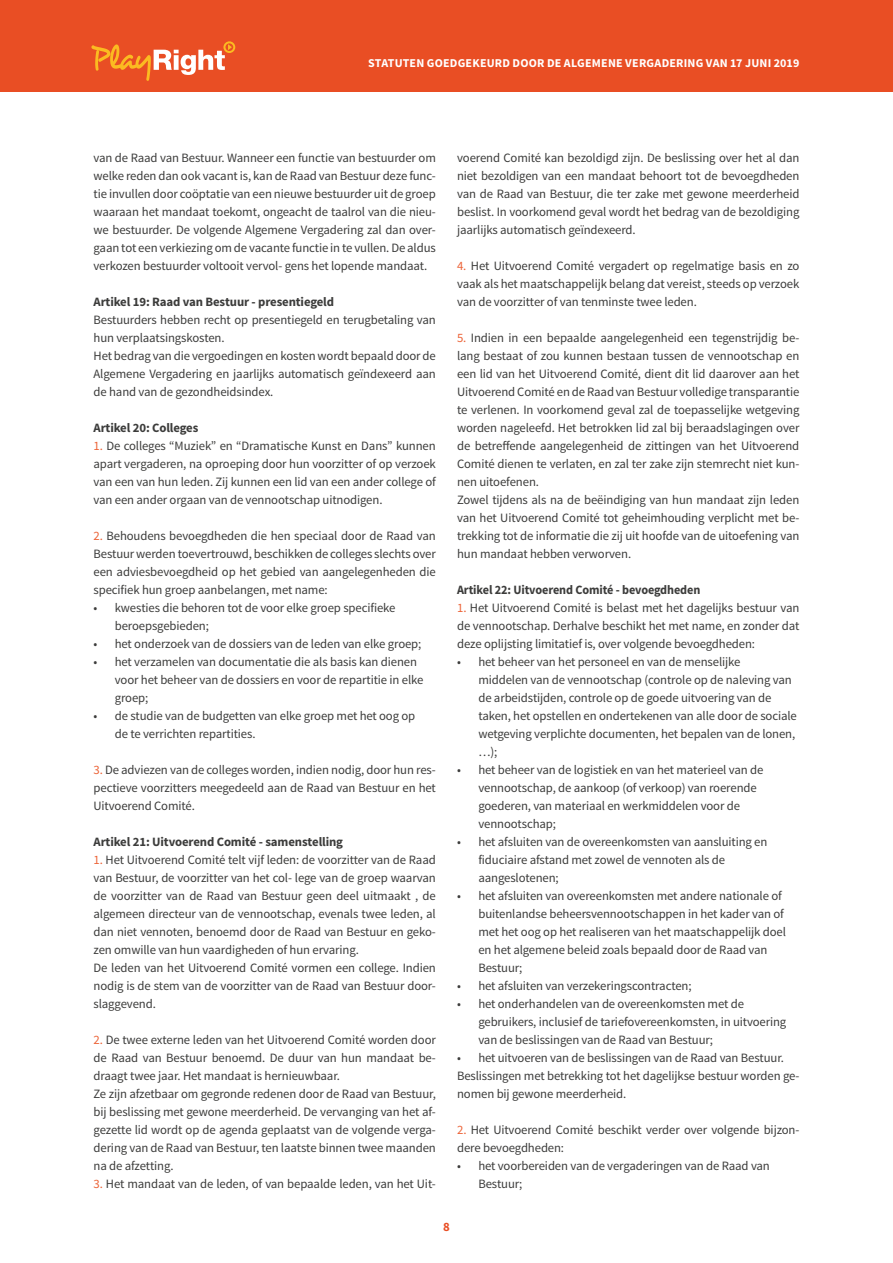
<style>
.page{position:relative;width:893px;height:1263px;background:#fff}
.page>*{position:absolute;margin:0;border:0;box-sizing:border-box;transform-origin:0 0}
.t1{font:12.75px/18px "Source Sans Pro";letter-spacing:-.01em;color:#3c3c3b}
.t2{font:700 12.75px "Source Sans Pro";letter-spacing:-.01em;color:#3c3c3b}
.t3{font:700 12.75px "Source Sans Pro";letter-spacing:-.01em;color:#3c3c3b;scale:.96 1}
.t4{font:700 12.75px "Source Sans Pro";color:#e94e24}
.t5{font:700 12px "Source Sans Pro";letter-spacing:.015em;color:#fff}
.s1{color:#ec6337}
</style>
<div class="page">
<div style="left:0;top:0;width:893px;height:92px;background:#e94e24"></div>
<svg style="left:91px;top:41px;width:144px;height:40px"></svg>
<p class="t5" style="left:368px;top:55px;width:433px">STATUTEN GOEDGEKEURD DOOR DE ALGEMENE VERGADERING VAN 17 JUNI 2019</p>
<p class="t1" style="left:94px;top:149px;width:344px;text-align:justify">van de Raad van Bestuur. Wanneer een functie van bestuurder om welke reden dan ook vacant is, kan de Raad van Bestuur deze func&shy;tie invullen door coöptatie van een nieuwe bestuurder uit de groep waaraan het mandaat toekomt, ongeacht de taalrol van die nieu&shy;we bestuurder. De volgende Algemene Vergadering zal dan over&shy;gaan tot een verkiezing om de vacante functie in te vullen. De aldus verkozen bestuurder voltooit vervol- gens het lopende mandaat.</p>
<p class="t2" style="left:94px;top:294px;width:242px">Artikel 19: Raad van Bestuur - presentiegeld</p>
<p class="t1" style="left:94px;top:311px;width:344px">Bestuurders hebben recht op presentiegeld en terugbetaling van hun verplaatsingskosten.<br>Het bedrag van die vergoedingen en kosten wordt bepaald door de Algemene Vergadering en jaarlijks automatisch geïndexeerd aan de hand van de gezondheidsindex.</p>
<p class="t2" style="left:94px;top:420px;width:106px">Artikel 20: Colleges</p>
<p class="t1" style="left:94px;top:437px;width:344px;text-align:justify"><span class="s1">1.</span> De colleges “Muziek” en “Dramatische Kunst en Dans” kunnen apart vergaderen, na oproeping door hun voorzitter of op verzoek van een van hun leden. Zij kunnen een lid van een ander college of van een ander orgaan van de vennootschap uitnodigen.</p>
<p class="t1" style="left:94px;top:527px;width:344px;text-align:justify"><span class="s1">2.</span> Behoudens bevoegdheden die hen speciaal door de Raad van Bestuur werden toevertrouwd, beschikken de colleges slechts over een adviesbevoegdheid op het gebied van aangelegenheden die specifiek hun groep aanbelangen, met name:</p>
<p class="t1" style="left:115px;top:599px;width:282px;text-indent:-21px">• kwesties die behoren tot de voor elke groep specifieke beroepsgebieden;</p>
<p class="t1" style="left:94px;top:635px;width:329px">• het onderzoek van de dossiers van de leden van elke groep;</p>
<p class="t1" style="left:115px;top:653px;width:310px;text-indent:-21px">• het verzamelen van documentatie die als basis kan dienen voor het beheer van de dossiers en voor de repartitie in elke groep;</p>
<p class="t1" style="left:115px;top:707px;width:302px;text-indent:-21px">• de studie van de budgetten van elke groep met het oog op de te verrichten repartities.</p>
<p class="t1" style="left:94px;top:761px;width:344px;text-align:justify"><span class="s1">3.</span> De adviezen van de colleges worden, indien nodig, door hun res&shy;pectieve voorzitters meegedeeld aan de Raad van Bestuur en het Uitvoerend Comité.</p>
<p class="t2" style="left:94px;top:834px;width:251px">Artikel 21: Uitvoerend Comité - samenstelling</p>
<p class="t1" style="left:94px;top:851px;width:344px"><span class="s1">1.</span> Het Uitvoerend Comité telt vijf leden: de voorzitter van de Raad van Bestuur, de voorzitter van het col- lege van de groep waarvan de voorzitter van de Raad van Bestuur geen deel uitmaakt , de algemeen directeur van de vennootschap, evenals twee leden, al dan niet vennoten, benoemd door de Raad van Bestuur en geko&shy;zen omwille van hun vaardigheden of hun ervaring.<br>De leden van het Uitvoerend Comité vormen een college. Indien nodig is de stem van de voorzitter van de Raad van Bestuur door&shy;slaggevend.</p>
<p class="t1" style="left:94px;top:1031px;width:344px"><span class="s1">2.</span> De twee externe leden van het Uitvoerend Comité worden door de Raad van Bestuur benoemd. De duur van hun mandaat be&shy;draagt twee jaar. Het mandaat is hernieuwbaar.<br>Ze zijn afzetbaar om gegronde redenen door de Raad van Bestuur, bij beslissing met gewone meerderheid. De vervanging van het af&shy;gezette lid wordt op de agenda geplaatst van de volgende verga&shy;dering van de Raad van Bestuur, ten laatste binnen twee maanden na de afzetting.</p>
<p class="t1" style="left:94px;top:1175px;width:344px"><span class="s1">3.</span> Het mandaat van de leden, of van bepaalde leden, van het Uit-</p>
<p class="t1" style="left:457px;top:149px;width:344px;text-align:justify">voerend Comité kan bezoldigd zijn. De beslissing over het al dan niet bezoldigen van een mandaat behoort tot de bevoegdheden van de Raad van Bestuur, die ter zake met gewone meerderheid beslist. In voorkomend geval wordt het bedrag van de bezoldiging jaarlijks automatisch geïndexeerd.</p>
<p class="t1" style="left:457px;top:257px;width:344px;text-align:justify"><span class="s1">4.</span> Het Uitvoerend Comité vergadert op regelmatige basis en zo vaak als het maatschappelijk belang dat vereist, steeds op verzoek van de voorzitter of van tenminste twee leden.</p>
<p class="t1" style="left:457px;top:329px;width:344px"><span class="s1">5.</span> Indien in een bepaalde aangelegenheid een tegenstrijdig be&shy;lang bestaat of zou kunnen bestaan tussen de vennootschap en een lid van het Uitvoerend Comité, dient dit lid daarover aan het Uitvoerend Comité en de Raad van Bestuur volledige transparantie te verlenen. In voorkomend geval zal de toepasselijke wetgeving worden nageleefd. Het betrokken lid zal bij beraadslagingen over de betreffende aangelegenheid de zittingen van het Uitvoerend Comité dienen te verlaten, en zal ter zake zijn stemrecht niet kun&shy;nen uitoefenen.<br>Zowel tijdens als na de beëindiging van hun mandaat zijn leden van het Uitvoerend Comité tot geheimhouding verplicht met be&shy;trekking tot de informatie die zij uit hoofde van de uitoefening van hun mandaat hebben verworven.</p>
<p class="t3" style="left:457px;top:582px;width:255px">Artikel 22: Uitvoerend Comité - bevoegdheden</p>
<p class="t1" style="left:457px;top:599px;width:344px;text-align:justify"><span class="s1">1.</span> Het Uitvoerend Comité is belast met het dagelijks bestuur van de vennootschap. Derhalve beschikt het met name, en zonder dat deze oplijsting limitatief is, over volgende bevoegdheden:</p>
<p class="t1" style="left:478px;top:653px;width:320px;text-indent:-21px">• het beheer van het personeel en van de menselijke<br>middelen van de vennootschap (controle op de naleving van de arbeidstijden, controle op de goede uitvoering van de taken, het opstellen en ondertekenen van alle door de sociale wetgeving verplichte documenten, het bepalen van de lonen, …);</p>
<p class="t1" style="left:478px;top:761px;width:286px;text-indent:-21px">• het beheer van de logistiek en van het materieel van de vennootschap, de aankoop (of verkoop) van roerende goederen, van materiaal en werkmiddelen voor de vennootschap;</p>
<p class="t1" style="left:478px;top:833px;width:291px;text-indent:-21px">• het afsluiten van de overeenkomsten van aansluiting en fiduciaire afstand met zowel de vennoten als de aangeslotenen;</p>
<p class="t1" style="left:478px;top:887px;width:309px;text-indent:-21px">• het afsluiten van overeenkomsten met andere nationale of buitenlandse beheersvennootschappen in het kader van of met het oog op het realiseren van het maatschappelijk doel en het algemene beleid zoals bepaald door de Raad van Bestuur;</p>
<p class="t1" style="left:457px;top:977px;width:236px">• het afsluiten van verzekeringscontracten;</p>
<p class="t1" style="left:478px;top:995px;width:310px;text-indent:-21px">• het onderhandelen van de overeenkomsten met de gebruikers, inclusief de tariefovereenkomsten, in uitvoering van de beslissingen van de Raad van Bestuur;</p>
<p class="t1" style="left:457px;top:1049px;width:344px">• het uitvoeren van de beslissingen van de Raad van Bestuur.<br>Beslissingen met betrekking tot het dagelijkse bestuur worden ge&shy;nomen bij gewone meerderheid.</p>
<p class="t1" style="left:457px;top:1121px;width:344px"><span class="s1">2.</span> Het Uitvoerend Comité beschikt verder over volgende bijzon&shy;dere bevoegdheden:</p>
<p class="t1" style="left:478px;top:1157px;width:293px;text-indent:-21px">• het voorbereiden van de vergaderingen van de Raad van<br>Bestuur;</p>
<p class="t4" style="left:443px;top:1219px;width:8px">8</p>
</div>
